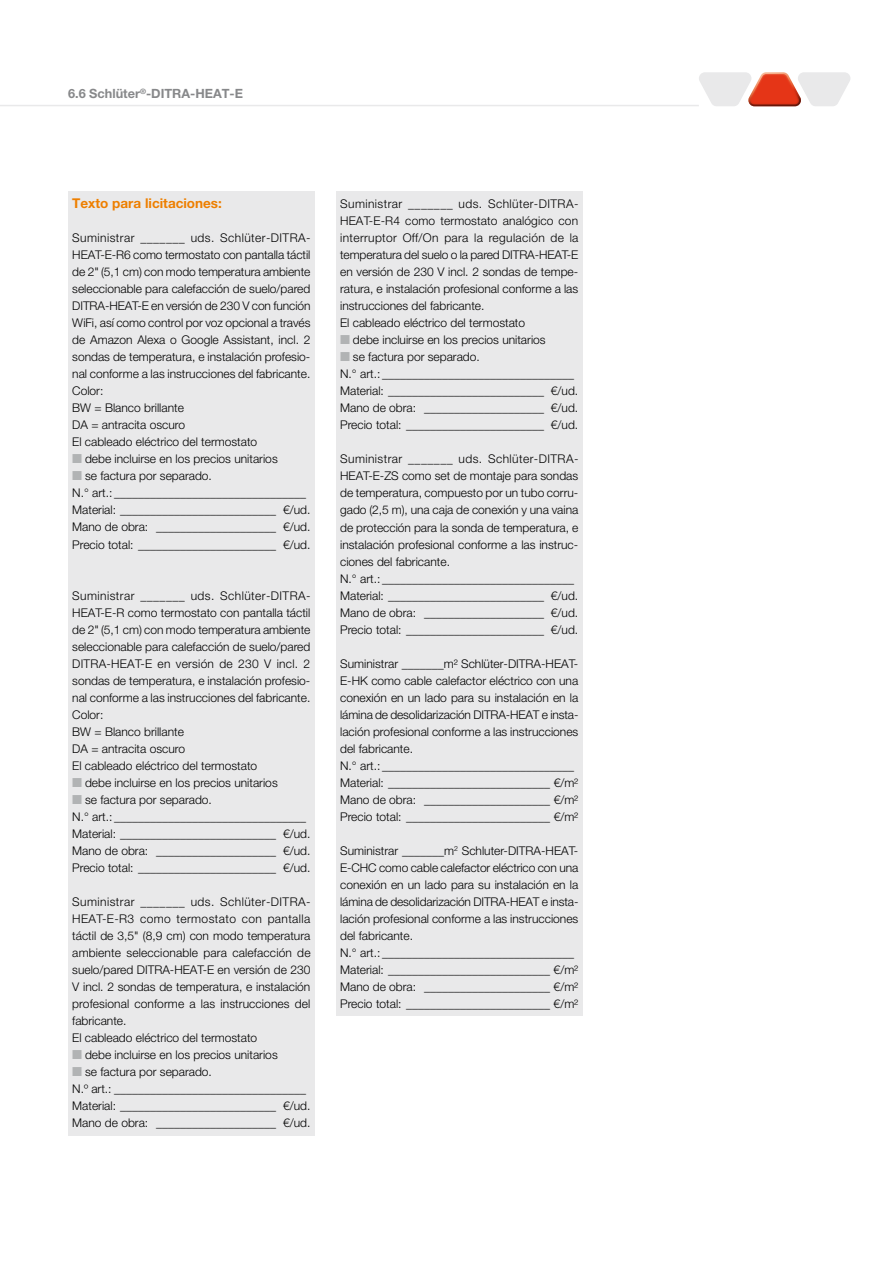
<style>
.page{position:relative;width:893px;height:1263px;background:#fff}
.page>*{position:absolute;margin:0;border:0;box-sizing:border-box;transform-origin:0 0}
.t1{font:700 13.5px "Helvetica Neue LT Pro";color:#ee7f00}
.t2{font:700 12.75px "Helvetica Neue LT Pro";color:#87888a}
.t3{font:300 12px/17px "Helvetica Neue LT Pro";color:#000}
.t4{font:300 12px "Helvetica Neue LT Pro";letter-spacing:.035em;color:#000}
.t5{font:300 12px "Helvetica Neue LT Pro";letter-spacing:.03em;color:#000}
.t6{font:300 12px "Helvetica Neue LT Pro";letter-spacing:.02em;color:#000}
</style>
<div class="page">
<hr style="left:0;top:105px;width:699px;height:1px;background:#e9e9ea">
<svg style="left:699px;top:72px;width:151px;height:34px"></svg>
<div style="left:68px;top:191px;width:247px;height:944px;background:#e9e9ea"></div>
<div style="left:336px;top:191px;width:247px;height:825px;background:#e9e9ea"></div>
<p class="t2" style="left:68px;top:86px;width:176px">6.6 Schlüter<sup>®</sup>-DITRA-HEAT-E</p>
<p class="t1" style="left:72px;top:195px;width:151px">Texto para licitaciones:</p>
<p class="t4" style="left:72px;top:231px;width:240px">Suministrar _______ uds. Schlüter-DITRA-</p>
<p class="t3" style="left:72px;top:246px;width:240px">HEAT-E-R6 como termostato con pantalla táctil</p>
<p class="t3" style="left:72px;top:263px;width:240px">de 2" (5,1 cm) con modo temperatura ambiente</p>
<p class="t3" style="left:72px;top:280px;width:240px">seleccionable para calefacción de suelo/pared</p>
<p class="t3" style="left:72px;top:297px;width:240px">DITRA-HEAT-E en versión de 230 V con función</p>
<p class="t3" style="left:72px;top:314px;width:240px">WiFi, así como control por voz opcional a través</p>
<p class="t3" style="left:72px;top:331px;width:240px">de Amazon Alexa o Google Assistant, incl. 2</p>
<p class="t3" style="left:72px;top:348px;width:240px">sondas de temperatura, e instalación profesio-</p>
<p class="t3" style="left:72px;top:365px;width:240px">nal conforme a las instrucciones del fabricante.</p>
<p class="t3" style="left:72px;top:382px;width:33px">Color:</p>
<p class="t3" style="left:72px;top:399px;width:113px">BW = Blanco brillante</p>
<p class="t3" style="left:72px;top:416px;width:114px">DA = antracita oscuro</p>
<p class="t3" style="left:72px;top:433px;width:186px">El cableado eléctrico del termostato</p>
<p class="t3" style="left:85px;top:450px;width:194px">debe incluirse en los precios unitarios</p>
<p class="t3" style="left:85px;top:467px;width:128px">se factura por separado.</p>
<p class="t3" style="left:72px;top:484px;width:235px">N.° art.: ________________________________</p>
<p class="t3" style="left:72px;top:501px;width:240px">Material: __________________________ €/ud.</p>
<p class="t3" style="left:72px;top:518px;width:240px">Mano de obra: ____________________ €/ud.</p>
<p class="t3" style="left:72px;top:535px;width:240px">Precio total: _______________________ €/ud.</p>
<p class="t4" style="left:72px;top:588px;width:240px">Suministrar _______ uds. Schlüter-DITRA-</p>
<p class="t3" style="left:72px;top:603px;width:240px">HEAT-E-R como termostato con pantalla táctil</p>
<p class="t3" style="left:72px;top:620px;width:240px">de 2" (5,1 cm) con modo temperatura ambiente</p>
<p class="t3" style="left:72px;top:637px;width:240px">seleccionable para calefacción de suelo/pared</p>
<p class="t6" style="left:72px;top:656px;width:239px">DITRA-HEAT-E en versión de 230 V incl. 2</p>
<p class="t3" style="left:72px;top:671px;width:240px">sondas de temperatura, e instalación profesio-</p>
<p class="t3" style="left:72px;top:688px;width:240px">nal conforme a las instrucciones del fabricante.</p>
<p class="t3" style="left:72px;top:705px;width:33px">Color:</p>
<p class="t3" style="left:72px;top:722px;width:113px">BW = Blanco brillante</p>
<p class="t3" style="left:72px;top:740px;width:114px">DA = antracita oscuro</p>
<p class="t3" style="left:72px;top:757px;width:186px">El cableado eléctrico del termostato</p>
<p class="t3" style="left:85px;top:774px;width:194px">debe incluirse en los precios unitarios</p>
<p class="t3" style="left:85px;top:791px;width:128px">se factura por separado.</p>
<p class="t3" style="left:72px;top:808px;width:235px">N.° art.: ________________________________</p>
<p class="t3" style="left:72px;top:825px;width:240px">Material: __________________________ €/ud.</p>
<p class="t3" style="left:72px;top:842px;width:240px">Mano de obra: ____________________ €/ud.</p>
<p class="t3" style="left:72px;top:859px;width:240px">Precio total: _______________________ €/ud.</p>
<p class="t4" style="left:72px;top:894px;width:240px">Suministrar _______ uds. Schlüter-DITRA-</p>
<p class="t5" style="left:72px;top:911px;width:240px">HEAT-E-R3 como termostato con pantalla</p>
<p class="t3" style="left:72px;top:927px;width:240px">táctil de 3,5" (8,9 cm) con modo temperatura</p>
<p class="t3" style="left:72px;top:944px;width:240px">ambiente seleccionable para calefacción de</p>
<p class="t3" style="left:72px;top:961px;width:240px">suelo/pared DITRA-HEAT-E en versión de 230</p>
<p class="t3" style="left:72px;top:978px;width:240px">V incl. 2 sondas de temperatura, e instalación</p>
<p class="t3" style="left:72px;top:995px;width:240px">profesional conforme a las instrucciones del</p>
<p class="t3" style="left:72px;top:1012px;width:56px">fabricante.</p>
<p class="t3" style="left:72px;top:1029px;width:186px">El cableado eléctrico del termostato</p>
<p class="t3" style="left:85px;top:1046px;width:194px">debe incluirse en los precios unitarios</p>
<p class="t3" style="left:85px;top:1063px;width:128px">se factura por separado.</p>
<p class="t3" style="left:72px;top:1080px;width:235px">N.º art.: ________________________________</p>
<p class="t3" style="left:72px;top:1097px;width:240px">Material: __________________________ €/ud.</p>
<p class="t3" style="left:72px;top:1114px;width:240px">Mano de obra: ____________________ €/ud.</p>
<p class="t4" style="left:340px;top:197px;width:240px">Suministrar _______ uds. Schlüter-DITRA-</p>
<p class="t3" style="left:340px;top:212px;width:239px">HEAT-E-R4 como termostato analógico con</p>
<p class="t5" style="left:340px;top:231px;width:240px">interruptor Off/On para la regulación de la</p>
<p class="t3" style="left:340px;top:246px;width:240px">temperatura del suelo o la pared DITRA-HEAT-E</p>
<p class="t3" style="left:340px;top:263px;width:240px">en versión de 230 V incl. 2 sondas de tempe-</p>
<p class="t3" style="left:340px;top:280px;width:240px">ratura, e instalación profesional conforme a las</p>
<p class="t3" style="left:340px;top:297px;width:146px">instrucciones del fabricante.</p>
<p class="t3" style="left:340px;top:314px;width:186px">El cableado eléctrico del termostato</p>
<p class="t3" style="left:353px;top:331px;width:194px">debe incluirse en los precios unitarios</p>
<p class="t3" style="left:353px;top:348px;width:128px">se factura por separado.</p>
<p class="t3" style="left:340px;top:365px;width:235px">N.° art.: ________________________________</p>
<p class="t3" style="left:340px;top:382px;width:240px">Material: __________________________ €/ud.</p>
<p class="t3" style="left:340px;top:399px;width:240px">Mano de obra: ____________________ €/ud.</p>
<p class="t3" style="left:340px;top:416px;width:240px">Precio total: _______________________ €/ud.</p>
<p class="t3" style="left:340px;top:450px;width:240px">Suministrar _______ uds. Schlüter-DITRA-HEAT-E-ZS como set de montaje para sondas de temperatura, compuesto por un tubo corru&shy;gado (2,5 m), una caja de conexión y una vaina de protección para la sonda de temperatura, e instalación profesional conforme a las instruc&shy;ciones del fabricante.<br>N.° art.: ________________________________ Material: __________________________ €/ud.<br>Mano de obra: ____________________ €/ud.<br>Precio total: _______________________ €/ud.</p>
<p class="t3" style="left:340px;top:654px;width:240px">Suministrar _______m² Schlüter-DITRA-HEAT-E-HK como cable calefactor eléctrico con una conexión en un lado para su instalación en la lámina de desolidarización DITRA-HEAT e insta&shy;lación profesional conforme a las instrucciones del fabricante.<br>N.° art.: ________________________________ Material: ___________________________ €/m²<br>Mano de obra: _____________________ €/m²<br>Precio total: ________________________ €/m²</p>
<p class="t3" style="left:340px;top:842px;width:240px">Suministrar _______m<sup>2</sup> Schluter-DITRA-HEAT-E-CHC como cable calefactor eléctrico con una conexión en un lado para su instalación en la lámina de desolidarización DITRA-HEAT e insta&shy;lación profesional conforme a las instrucciones del fabricante.<br>N.° art.: ________________________________ Material: ___________________________ €/m²<br>Mano de obra: _____________________ €/m²<br>Precio total: ________________________ €/m²</p>
</div>
